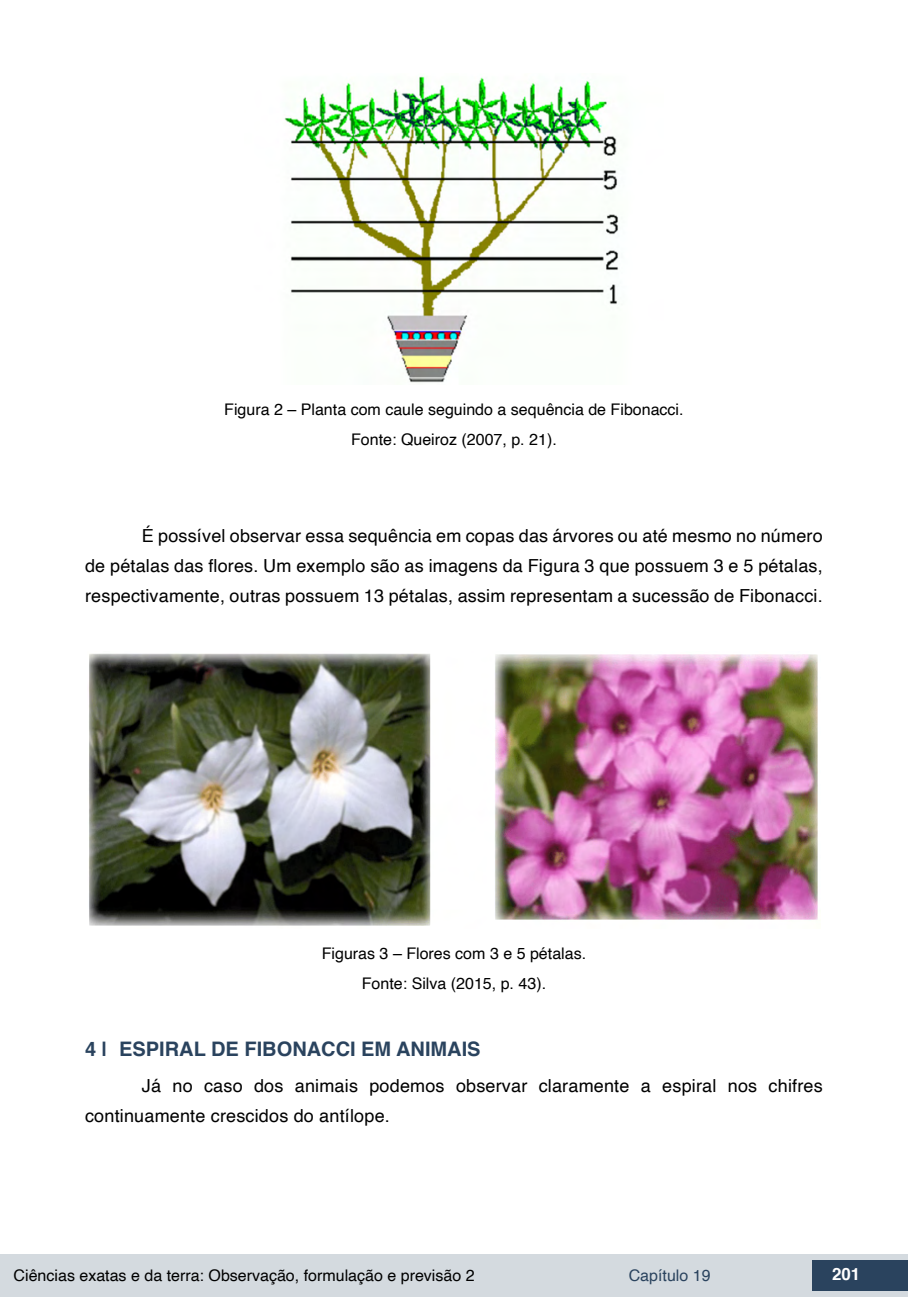
<style>
.page{position:relative;width:908px;height:1304px;background:#fff}
.page>*{position:absolute;margin:0;border:0;box-sizing:border-box;transform-origin:0 0}
.t1{font:700 20px "Helvetica";color:#2a435e}
.t2{font:18px/30px "Helvetica";letter-spacing:.01em;color:#000;text-align:justify}
.t3{font:700 16.8px "Helvetica";color:#fff}
.t4{font:16px/30.6px "Helvetica";color:#000;text-align:center}
.t5{font:16px "Helvetica";color:#2a435e}
</style>
<div class="page">
<div style="left:0;top:1254px;width:906px;height:43px;background:#d4dadf"></div>
<div style="left:812px;top:1261px;width:95px;height:30px;background:#2a435e"></div>
<img style="left:284px;top:76px;width:335px;height:307px">
<img style="left:89px;top:653px;width:729px;height:273px">
<p class="t4" style="left:224px;top:394px;width:460px">Figura 2 – Planta com caule seguindo a sequência de Fibonacci.<br>Fonte: Queiroz (2007, p. 21).</p>
<p class="t2" style="left:85px;top:521px;width:738px;text-indent:57px">É possível observar essa sequência em copas das árvores ou até mesmo no número de pétalas das flores. Um exemplo são as imagens da Figura 3 que possuem 3 e 5 pétalas, respectivamente, outras possuem 13 pétalas, assim representam a sucessão de Fibonacci.</p>
<p class="t4" style="left:321px;top:938px;width:266px">Figuras 3 – Flores com 3 e 5 pétalas.<br>Fonte: Silva (2015, p. 43).</p>
<p class="t1" style="left:85px;top:1033px;width:397px">4 | ESPIRAL DE FIBONACCI EM ANIMAIS</p>
<p class="t2" style="left:85px;top:1071px;width:738px;text-indent:57px">Já no caso dos animais podemos observar claramente a espiral nos chifres continuamente crescidos do antílope.</p>
<p class="t4" style="left:14px;top:1260px;width:462px">Ciências exatas e da terra: Observação, formulação e previsão 2</p>
<p class="t5" style="left:628px;top:1263px;width:83px">Capítulo 19</p>
<p class="t3" style="left:831px;top:1261px;width:30px">201</p>
</div>
